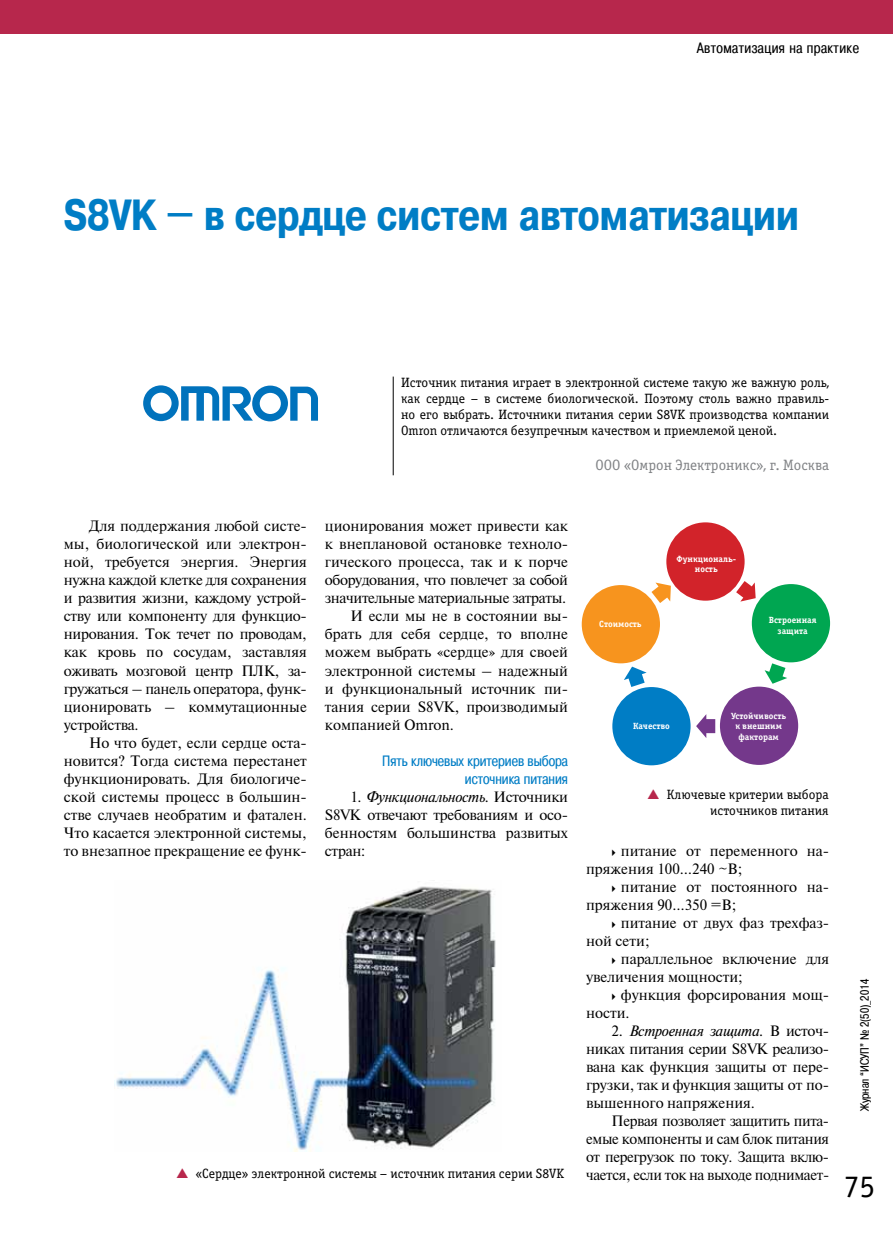
<style>
.page{position:relative;width:893px;height:1234px;background:#fff}
.page>*{position:absolute;margin:0;border:0;box-sizing:border-box;transform-origin:0 0}
.t1{font:700 43.5px "Pragmatica Cond C";color:#007dc5}
.t2{font:31.5px "Officina Serif C";color:#000}
.t3{font:15px/18px "Newton";color:#000;text-align:justify}
.t4{font:15px "Newton";letter-spacing:-.025em;color:#000}
.t5{font:15px/18px "Pragmatica Cond C";color:#007dc5;text-align:right}
.t6{font:15px "Officina Serif C";color:#808285}
.t7{font:15px "Pragmatica Cond C";letter-spacing:.03em;color:#000}
.t8{font:13.5px/16.2px "Officina Serif C";color:#000;text-align:justify}
.t9{font:12px "Pragmatica Cond C";color:#000}
.t10{font:700 9px/10.5px "Officina Serif C";color:#fff;text-align:center}
.s1{font-style:italic}
</style>
<div class="page">
<div style="left:0;top:0;width:893px;height:34px;background:#b7274c"></div>
<hr style="left:393px;top:376px;width:1px;height:99px;background:#000">
<svg style="left:143px;top:385px;width:175px;height:36px"></svg>
<img style="left:115px;top:886px;width:381px;height:264px">
<div style="left:666px;top:522px;width:79px;height:78px;background:#d2232a;border-radius:50%"></div>
<div style="left:752px;top:584px;width:78px;height:78px;background:#00a651;border-radius:50%"></div>
<div style="left:612px;top:687px;width:79px;height:78px;background:#007dc5;border-radius:50%"></div>
<div style="left:582px;top:585px;width:78px;height:78px;background:#f7941e;border-radius:50%"></div>
<div style="left:720px;top:686px;width:78px;height:78px;background:#74388b;border-radius:50%"></div>
<svg style="left:696px;top:714px;width:19px;height:24px"></svg>
<svg style="left:624px;top:666px;width:23px;height:20px"></svg>
<svg style="left:651px;top:582px;width:20px;height:21px"></svg>
<svg style="left:736px;top:581px;width:20px;height:20px"></svg>
<svg style="left:765px;top:663px;width:22px;height:20px"></svg>
<p class="t7" style="left:697px;top:39px;width:163px">Автоматизация на практике</p>
<h1 class="t1" style="left:64px;top:191px;width:737px">S8VK – в сердце систем автоматизации</h1>
<p class="t8" style="left:401px;top:374px;width:430px">Источник питания играет в электронной системе такую же важную роль, как сердце – в системе биологической. Поэтому столь важно правиль&shy;но его выбрать. Источники питания серии S8VK производства компании Omron отличаются безупречным качеством и приемлемой ценой.</p>
<p class="t6" style="left:595px;top:457px;width:235px">ООО «Омрон Электроникс», г. Москва</p>
<p class="t3" style="left:64px;top:516px;width:245px;text-indent:26px">Для поддержания любой систе‑ мы, биологической или электрон‑ ной, требуется энергия. Энергия нужна каждой клетке для сохранения и развития жизни, каждому устрой‑ ству или компоненту для функцио‑ нирования. Ток течет по проводам, как кровь по сосудам, заставляя оживать мозговой центр ПЛК, за‑ гружаться – панель оператора, функ‑ ционировать – коммутационные устройства.</p>
<p class="t3" style="left:64px;top:732px;width:245px;text-indent:26px">Но что будет, если сердце оста‑ новится? Тогда система перестанет функционировать. Для биологиче‑ ской системы процесс в большин‑ стве случаев необратим и фатален.<br>Что касается электронной системы, то внезапное прекращение ее функ‑</p>
<p class="t3" style="left:325px;top:516px;width:245px">ционирования может привести как</p>
<p class="t3" style="left:325px;top:534px;width:245px">к внеплановой остановке техноло‑</p>
<p class="t3" style="left:325px;top:552px;width:245px">гического процесса, так и к порче</p>
<p class="t4" style="left:325px;top:569px;width:245px">оборудования, что повлечет за собой</p>
<p class="t4" style="left:325px;top:587px;width:243px">значительные материальные затраты.</p>
<p class="t3" style="left:350px;top:606px;width:219px">И если мы не в состоянии вы‑</p>
<p class="t3" style="left:325px;top:624px;width:245px">брать для себя сердце, то вполне</p>
<p class="t3" style="left:325px;top:642px;width:245px">можем выбрать «сердце» для своей</p>
<p class="t3" style="left:325px;top:660px;width:245px">электронной системы – надежный</p>
<p class="t3" style="left:325px;top:678px;width:245px">и функциональный источник пи‑</p>
<p class="t3" style="left:325px;top:696px;width:245px">тания серии S8VK, производимый</p>
<p class="t3" style="left:325px;top:714px;width:131px">компанией Omron.</p>
<p class="t5" style="left:382px;top:751px;width:187px">Пять ключевых критериев выбора источника питания</p>
<p class="t3" style="left:325px;top:786px;width:245px;text-indent:26px">1. <span class="s1">Функциональность.</span> Источники S8VK отвечают требованиям и осо‑ бенностям большинства развитых стран:</p>
<p class="t8" style="left:196px;top:1165px;width:370px">«Сердце» электронной системы – источник питания серии S8VK</p>
<p class="t10" style="left:599px;top:619px;width:44px">Стоимость</p>
<p class="t10" style="left:677px;top:553px;width:61px">Функциональ&shy;ность</p>
<p class="t10" style="left:769px;top:615px;width:49px">Встроенная защита</p>
<p class="t10" style="left:633px;top:721px;width:38px">Качество</p>
<p class="t10" style="left:731px;top:710px;width:56px">Устойчивость к внешним факторам</p>
<p class="t8" style="left:667px;top:786px;width:163px;text-align:right">Ключевые критерии выбора источников питания</p>
<p class="t3" style="left:586px;top:841px;width:245px;text-indent:35px">питание от переменного на‑ пряжения 100…240 ~B;</p>
<p class="t3" style="left:586px;top:877px;width:245px;text-indent:35px">питание от постоянного на‑ пряжения 90…350 =В;</p>
<p class="t3" style="left:586px;top:913px;width:245px;text-indent:35px">питание от двух фаз трехфаз‑ ной сети;</p>
<p class="t3" style="left:586px;top:949px;width:245px;text-indent:35px">параллельное включение для увеличения мощности;</p>
<p class="t3" style="left:586px;top:985px;width:245px;text-indent:35px">функция форсирования мощ‑ ности.</p>
<p class="t3" style="left:586px;top:1021px;width:245px;text-indent:26px">2. <span class="s1">Встроенная защита.</span> В источ‑ никах питания серии S8VK реализо‑ вана как функция защиты от пере‑ грузки, так и функция защиты от по‑ вышенного напряжения.</p>
<p class="t3" style="left:586px;top:1111px;width:245px;text-indent:26px">Первая позволяет защитить пита‑ емые компоненты и сам блок питания от перегрузок по току. Защита вклю‑ чается, если ток на выходе поднимает‑</p>
<p class="t9" style="left:858px;top:1110px;width:133px;rotate:-90deg">Журнал “ИСУП” № 2(50)_2014</p>
<h2 class="t2" style="left:844px;top:1168px;width:33px">75</h2>
</div>
